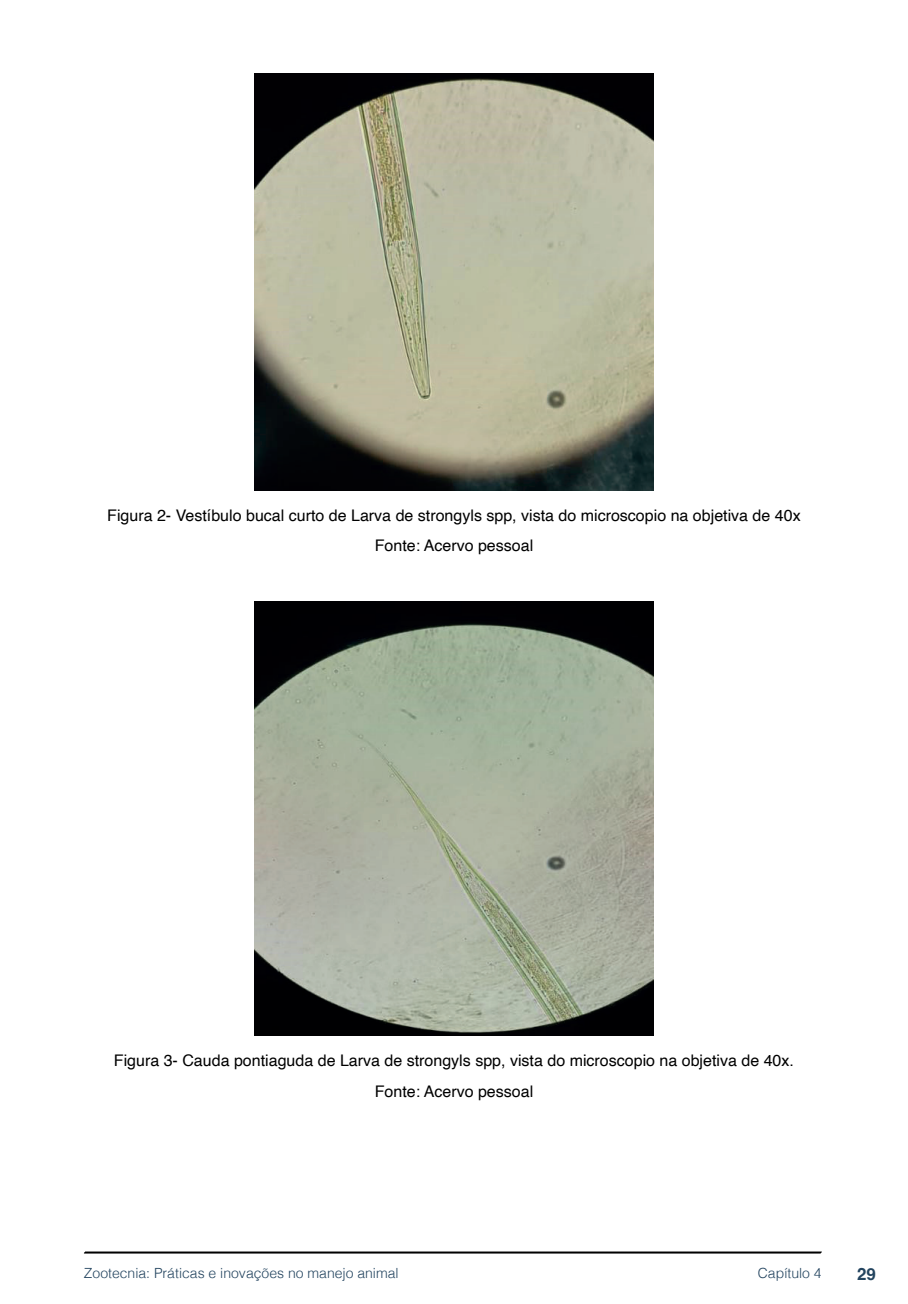
<style>
.page{position:relative;width:908px;height:1304px;background:#fff}
.page>*{position:absolute;margin:0;border:0;box-sizing:border-box;transform-origin:0 0}
.t1{font:700 16.8px "Helvetica";color:#23445f}
.imagens_graf_tab{font:16px "Helvetica";color:#000}
.t2{font:300 14px "Helvetica";color:#23445f}
</style>
<div class="page">
<svg style="left:84px;top:1251px;width:737px;height:3px;background:#515151"></svg>
<img style="left:254px;top:74px;width:399px;height:416px">
<img style="left:254px;top:602px;width:399px;height:433px">
<p class="imagens_graf_tab" style="left:107px;top:503px;width:694px">Figura 2- Vestíbulo bucal curto de Larva de strongyls spp, vista do microscopio na objetiva de 40x</p>
<p class="imagens_graf_tab" style="left:374px;top:533px;width:160px">Fonte: Acervo pessoal</p>
<p class="imagens_graf_tab" style="left:114px;top:1048px;width:681px">Figura 3- Cauda pontiaguda de Larva de strongyls spp, vista do microscopio na objetiva de 40x.</p>
<p class="imagens_graf_tab" style="left:374px;top:1079px;width:160px">Fonte: Acervo pessoal</p>
<p class="t2" style="left:84px;top:1261px;width:316px">Zootecnia: Práticas e inovações no manejo animal</p>
<p class="t2" style="left:757px;top:1261px;width:65px">Capítulo 4</p>
<p class="t1" style="left:856px;top:1264px;width:20px">29</p>
</div>
